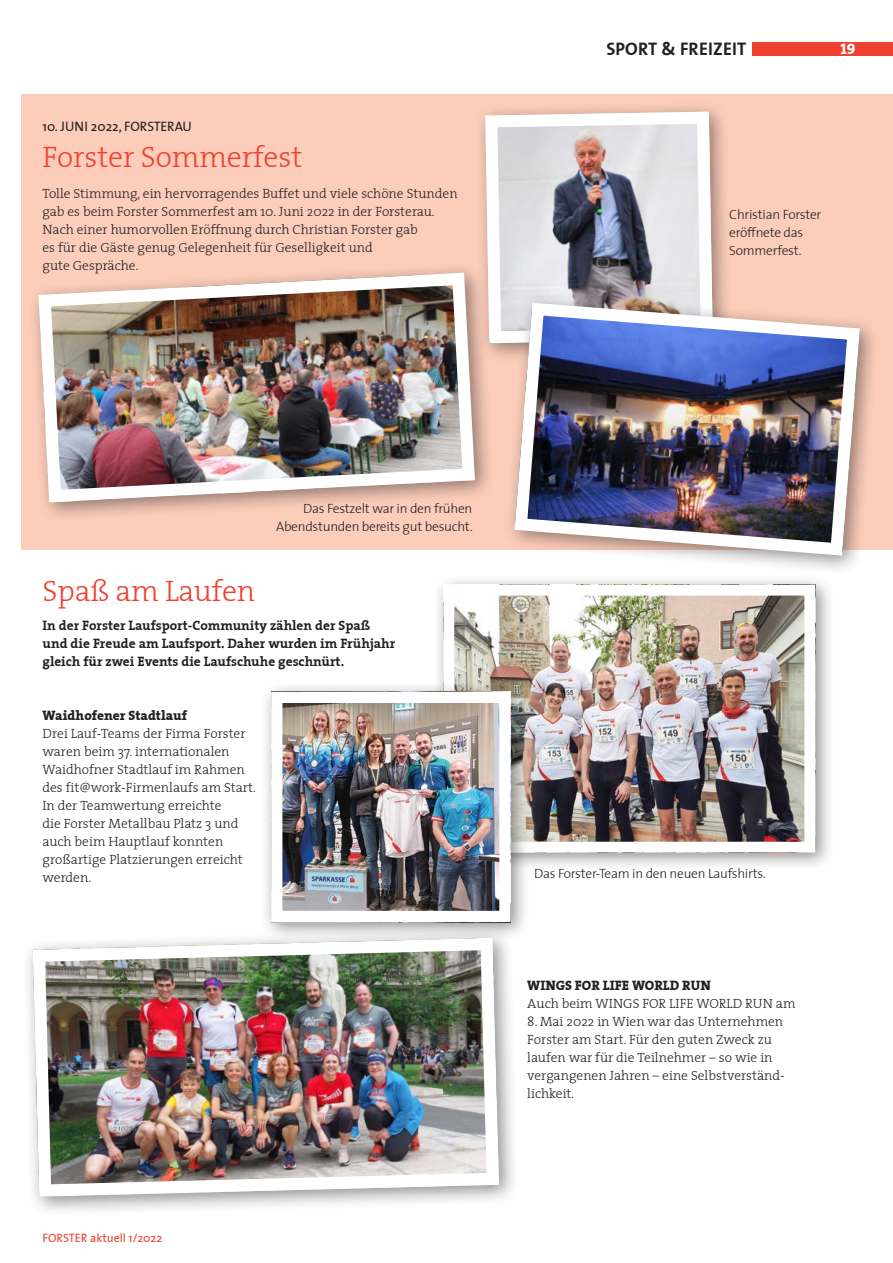
<style>
.page{position:relative;width:893px;height:1263px;background:#fff}
.page>*{position:absolute;margin:0;border:0;box-sizing:border-box;transform-origin:0 0}
.fa_Titel2_rot_fett{font:30px "The Serif Light Plain";letter-spacing:-.005em;color:#ef4130}
.t1{font:18px "The Sans Bold Plain";letter-spacing:.01em;color:#231f20}
.t2{font:15px "The Serif Extra Bold Caps";color:#fff}
.fa_Fließtext{font:13.5px/18px "The Serif Light Plain";color:#231f20}
.fa_Fließtext-2{font:13.5px/18px "The Serif Bold Plain";color:#231f20}
.t3{font:13.5px/18px "The Sans Light Plain";letter-spacing:-.02em;color:#231f20}
.fa_Fließtext-3{font:13.5px "The Serif Extra Bold Plain";color:#231f20}
.fa_Titel1{font:13.5px "The Sans Plain";color:#231f20}
.t4{font:12px "The Sans Plain";color:#ef4130}
</style>
<div class="page">
<div style="left:433px;top:574px;width:401px;height:297px;background:#231f20;opacity:.5"></div>
<img style="left:455px;top:597px;width:348px;height:243px">
<div style="left:443px;top:585px;width:372px;height:267px;border:11px solid #fff"></div>
<div style="left:261px;top:681px;width:269px;height:261px;background:#231f20;opacity:.5"></div>
<img style="left:283px;top:704px;width:216px;height:206px">
<div style="left:271px;top:692px;width:240px;height:230px;border:11px solid #fff"></div>
<div style="left:21px;top:95px;width:872px;height:455px;background:#fccdba"></div>
<div style="left:753px;top:43px;width:140px;height:13px;background:#ef4130"></div>
<div style="left:474px;top:100px;width:259px;height:264px;background:#231f20;opacity:.5"></div>
<img style="left:485px;top:112px;width:228px;height:218px">
<div style="left:485px;top:112px;width:228px;height:231px;border:12px solid #fff;border-radius:4px"></div>
<div style="left:22px;top:926px;width:497px;height:291px;background:#231f20;opacity:.5"></div>
<img style="left:27px;top:931px;width:478px;height:272px">
<div style="left:504px;top:292px;width:376px;height:284px;background:#231f20;opacity:.5"></div>
<img style="left:508px;top:296px;width:358px;height:266px">
<div style="left:28px;top:262px;width:467px;height:261px;background:#231f20;opacity:.5"></div>
<img style="left:32px;top:266px;width:449px;height:243px">
<h1 class="fa_Titel1" style="left:43px;top:115px;width:151px">10. JUNI 2022, FORSTERAU</h1>
<h2 class="fa_Titel2_rot_fett" style="left:43px;top:132px;width:261px">Forster Sommerfest</h2>
<p class="fa_Fließtext" style="left:43px;top:184px;width:417px">Tolle Stimmung, ein hervorragendes Buffet und viele schöne Stunden gab es beim Forster Sommerfest am 10. Juni 2022 in der Forsterau.</p>
<p class="fa_Fließtext" style="left:43px;top:220px;width:377px">Nach einer humorvollen Eröffnung durch Christian Forster gab es für die Gäste genug Gelegenheit für Geselligkeit und<br>gute Gespräche.</p>
<h2 class="t1" style="left:606px;top:34px;width:141px">SPORT &amp; FREIZEIT</h2>
<p class="t2" style="left:840px;top:36px;width:17px">19</p>
<p class="t3" style="left:729px;top:205px;width:94px">Christian Forster eröffnete das<br>Sommerfest.</p>
<h2 class="fa_Titel2_rot_fett" style="left:43px;top:566px;width:214px">Spaß am Laufen</h2>
<p class="t3" style="left:276px;top:499px;width:198px;text-align:right">Das Festzelt war in den frühen<br>Abendstunden bereits gut besucht.</p>
<p class="fa_Fließtext-2" style="left:43px;top:616px;width:354px">In der Forster Laufsport-Community zählen der Spaß und die Freude am Laufsport. Daher wurden im Frühjahr gleich für zwei Events die Laufschuhe geschnürt.</p>
<p class="fa_Fließtext-3" style="left:43px;top:704px;width:146px">Waidhofener Stadtlauf</p>
<p class="fa_Fließtext" style="left:43px;top:724px;width:215px">Drei Lauf-Teams der Firma Forster waren beim 37. internationalen<br>Waidhofner Stadtlauf im Rahmen des fit@work-Firmenlaufs am Start.<br>In der Teamwertung erreichte<br>die Forster Metallbau Platz 3 und auch beim Hauptlauf konnten großartige Platzierungen erreicht werden.</p>
<p class="t4" style="left:43px;top:1228px;width:121px">FORSTER aktuell 1/2022</p>
<p class="t3" style="left:534px;top:864px;width:233px">Das Forster-Team in den neuen Laufshirts.</p>
<p class="fa_Fließtext-3" style="left:527px;top:974px;width:185px">WINGS FOR LIFE WORLD RUN</p>
<p class="fa_Fließtext" style="left:527px;top:994px;width:270px">Auch beim WINGS FOR LIFE WORLD RUN am</p>
<p class="fa_Fließtext" style="left:527px;top:1012px;width:259px">8. Mai 2022 in Wien war das Unternehmen Forster am Start. Für den guten Zweck zu laufen war für die Teilnehmer – so wie in vergangenen Jahren – eine Selbstverständ&shy;lichkeit.</p>
</div>
